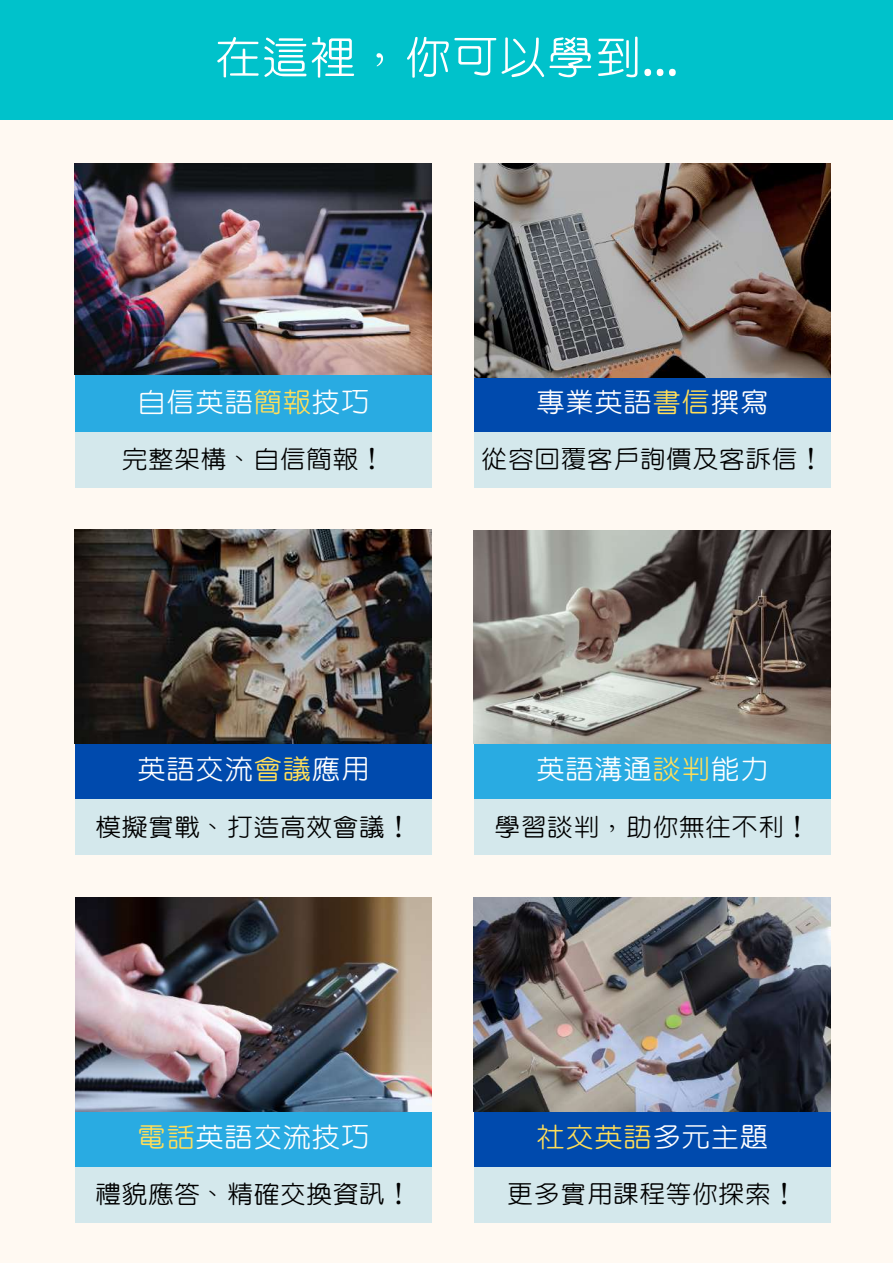
<style>
.page{position:relative;width:893px;height:1264px;background:#fff}
.page>*{position:absolute;margin:0;border:0;box-sizing:border-box;transform-origin:0 0}
.t1{font:54px "cw Te X Yen";letter-spacing:-.04em;color:#fff}
.t2{font:33px "cw Te X Yen";letter-spacing:-.04em;color:#fff}
.t3{font:33px "cw Te X Yen";letter-spacing:-.04em;color:#ffde59}
.t4{font:30px "cw Te X Yen";letter-spacing:-.04em;color:#000}
.s1{font-family:"Noto Sans"}
.s2{color:#ffde59}
.s3{color:#fff}
</style>
<div class="page">
<div style="left:0;top:0;width:892px;height:1262px;background:#fff9f2"></div>
<div style="left:0;top:0;width:892px;height:119px;background:#00c2cb"></div>
<div style="left:75px;top:375px;width:356px;height:57px;background:#29abe2"></div>
<div style="left:75px;top:432px;width:356px;height:55px;background:#d4e8ec"></div>
<div style="left:75px;top:743px;width:356px;height:56px;background:#004aad"></div>
<div style="left:75px;top:799px;width:356px;height:56px;background:#d4e8ec"></div>
<div style="left:75px;top:1110px;width:356px;height:57px;background:#29abe2"></div>
<div style="left:75px;top:1167px;width:356px;height:55px;background:#d4e8ec"></div>
<div style="left:473px;top:375px;width:357px;height:57px;background:#004aad"></div>
<div style="left:473px;top:743px;width:357px;height:56px;background:#29abe2"></div>
<div style="left:473px;top:799px;width:357px;height:56px;background:#d4e8ec"></div>
<div style="left:473px;top:1110px;width:357px;height:57px;background:#004aad"></div>
<div style="left:473px;top:1167px;width:357px;height:55px;background:#d4e8ec"></div>
<img style="left:75px;top:163px;width:356px;height:212px">
<div style="left:474px;top:432px;width:356px;height:55px;background:#d4e8ec"></div>
<img style="left:474px;top:163px;width:356px;height:214px">
<img style="left:473px;top:530px;width:357px;height:213px">
<img style="left:75px;top:897px;width:357px;height:214px">
<img style="left:473px;top:897px;width:357px;height:214px">
<img style="left:75px;top:529px;width:356px;height:214px">
<h1 class="t1" style="left:213px;top:33px;width:468px">在這裡，你可以學到<span class="s1">...</span></h1>
<p class="t2" style="left:137px;top:386px;width:235px">自信英語<span class="s2">簡報</span>技巧</p>
<p class="t4" style="left:121px;top:445px;width:266px">完整架構、自信簡報！</p>
<p class="t2" style="left:535px;top:386px;width:235px">專業英語<span class="s2">書信</span>撰寫</p>
<p class="t4" style="left:480px;top:445px;width:345px">從容回覆客戶詢價及客訴信！</p>
<p class="t2" style="left:137px;top:754px;width:235px">英語交流<span class="s2">會議</span>應用</p>
<p class="t4" style="left:94px;top:813px;width:319px">模擬實戰、打造高效會議！</p>
<p class="t2" style="left:535px;top:754px;width:235px">英語溝通<span class="s2">談判</span>能力</p>
<p class="t4" style="left:493px;top:813px;width:319px">學習談判，助你無往不利！</p>
<p class="t2" style="left:136px;top:1121px;width:235px"><span class="s2">電話</span>英語交流技巧</p>
<p class="t4" style="left:94px;top:1180px;width:319px">禮貌應答、精確交換資訊！</p>
<p class="t3" style="left:535px;top:1121px;width:235px">社交英語<span class="s3">多元主題</span></p>
<p class="t4" style="left:506px;top:1180px;width:293px">更多實用課程等你探索！</p>
</div>
